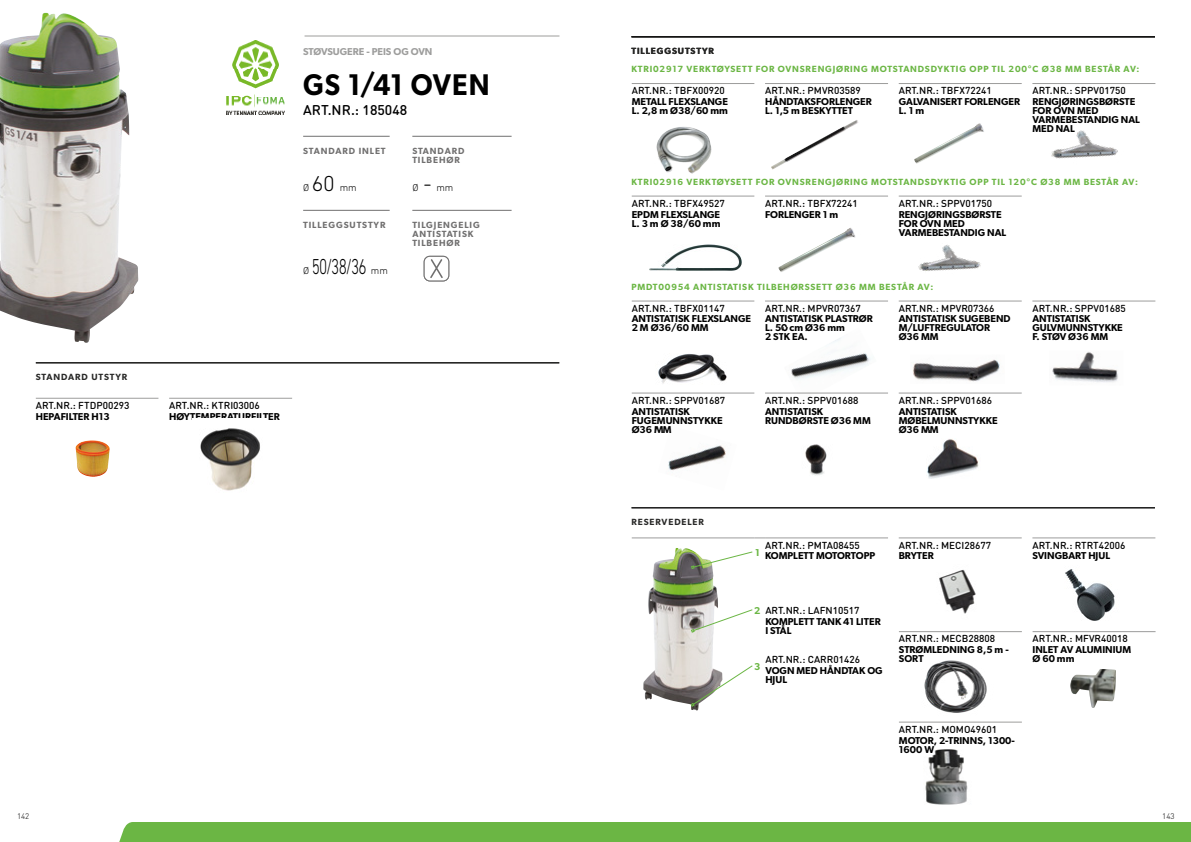
<style>
.page{position:relative;width:1191px;height:842px;background:#fff}
.page>*{position:absolute;margin:0;border:0;box-sizing:border-box;transform-origin:0 0}
.t1{font:600 30px "Gibson";letter-spacing:.03em;color:#000;scale:.93 1}
.t2{font:300 22px "DIN Next Rounded LT Pro";color:#000;scale:.7 1}
.t3{font:500 14px "DIN Round Pro";color:#000}
.t4{font:600 10px/9px "Gibson";color:#000}
.t5{font:500 10px "DIN Round Pro";color:#000}
.t6{font:600 10px "Gibson";color:#9d9d9c}
.t7{font:300 10px "DIN Next Rounded LT Pro";color:#000}
.t8{font:600 10px "Gibson";color:#6bb644}
.t9{font:600 9px "Gibson";letter-spacing:.09em;color:#6bb644}
.t10{font:600 9px/9px "Gibson";letter-spacing:.1em;color:#706f6f}
.t11{font:600 9px "Gibson";letter-spacing:.1em;color:#282827}
.t12{font:300 8px "DIN Round Pro";color:#000}
.s1{font-size:22px}
.s2{font-size:10px}
</style>
<div class="page">
<div style="left:119px;top:822px;width:1072px;height:20px;background:#6bb644"></div>
<img style="left:226px;top:41px;width:59px;height:73px">
<img style="left:925px;top:750px;width:43px;height:55px">
<hr style="left:304px;top:36px;width:255px;height:1px;background:#9d9d9c">
<img style="left:0;top:13px;width:138px;height:330px">
<hr style="left:169px;top:398px;width:123px;height:1px;background:#9d9d9c">
<hr style="left:36px;top:398px;width:122px;height:1px;background:#9d9d9c">
<img style="left:75px;top:440px;width:35px;height:37px">
<img style="left:200px;top:428px;width:60px;height:63px">
<hr style="left:303px;top:136px;width:87px;height:1px;background:#706f6f">
<hr style="left:412px;top:136px;width:99px;height:1px;background:#706f6f">
<hr style="left:303px;top:210px;width:87px;height:1px;background:#706f6f">
<hr style="left:412px;top:210px;width:99px;height:1px;background:#706f6f">
<div style="left:424px;top:256px;width:25px;height:25px;border:1px solid #706f6f;border-radius:6px"></div>
<svg style="left:430px;top:259px;width:13px;height:19px"></svg>
<hr style="left:36px;top:362px;width:523px;height:1px;background:#000">
<hr style="left:36px;top:363px;width:523px;height:1px;background:#282827">
<img style="left:643px;top:548px;width:75px;height:162px">
<hr style="left:631px;top:507px;width:524px;height:1px;background:#000">
<hr style="left:631px;top:508px;width:524px;height:1px;background:#282827">
<hr style="left:632px;top:537px;width:122px;height:1px;background:#9d9d9c">
<hr style="left:765px;top:537px;width:123px;height:1px;background:#9d9d9c">
<hr style="left:898px;top:537px;width:123px;height:1px;background:#9d9d9c">
<hr style="left:1032px;top:537px;width:123px;height:1px;background:#9d9d9c">
<hr style="left:1032px;top:631px;width:123px;height:1px;background:#9c9c9c">
<hr style="left:899px;top:631px;width:123px;height:1px;background:#9d9d9c">
<svg style="left:691px;top:551px;width:62px;height:18px"></svg>
<svg style="left:691px;top:609px;width:62px;height:24px"></svg>
<img style="left:939px;top:570px;width:37px;height:44px">
<img style="left:1065px;top:569px;width:50px;height:52px">
<img style="left:924px;top:660px;width:63px;height:53px">
<img style="left:1070px;top:669px;width:46px;height:39px">
<hr style="left:631px;top:36px;width:524px;height:1px;background:#000">
<hr style="left:631px;top:37px;width:524px;height:1px;background:#282827">
<hr style="left:632px;top:83px;width:122px;height:1px;background:#9d9d9c">
<hr style="left:765px;top:83px;width:123px;height:1px;background:#9d9d9c">
<hr style="left:1032px;top:83px;width:123px;height:1px;background:#9d9d9c">
<hr style="left:898px;top:83px;width:123px;height:1px;background:#9d9d9c">
<hr style="left:765px;top:196px;width:123px;height:1px;background:#9d9d9c">
<hr style="left:898px;top:196px;width:123px;height:1px;background:#9d9d9c">
<hr style="left:632px;top:196px;width:122px;height:1px;background:#9d9d9c">
<hr style="left:765px;top:301px;width:123px;height:1px;background:#9d9d9c">
<hr style="left:632px;top:301px;width:122px;height:1px;background:#9d9d9c">
<hr style="left:898px;top:301px;width:123px;height:1px;background:#9d9d9c">
<hr style="left:1032px;top:301px;width:123px;height:1px;background:#9d9d9c">
<hr style="left:632px;top:393px;width:122px;height:1px;background:#9d9d9c">
<hr style="left:765px;top:393px;width:123px;height:1px;background:#9d9d9c">
<hr style="left:898px;top:393px;width:123px;height:1px;background:#9d9d9c">
<img style="left:819px;top:120px;width:37px;height:20px">
<img style="left:660px;top:127px;width:48px;height:10px">
<img style="left:1051px;top:130px;width:67px;height:29px">
<img style="left:913px;top:359px;width:87px;height:23px">
<img style="left:783px;top:338px;width:93px;height:56px">
<img style="left:1052px;top:351px;width:66px;height:31px">
<img style="left:927px;top:439px;width:52px;height:40px">
<img style="left:668px;top:445px;width:58px;height:26px">
<img style="left:805px;top:444px;width:22px;height:32px">
<img style="left:658px;top:354px;width:69px;height:30px">
<img style="left:920px;top:123px;width:64px;height:33px">
<img style="left:649px;top:244px;width:92px;height:27px">
<svg style="left:690px;top:665px;width:63px;height:42px"></svg>
<img style="left:785px;top:227px;width:70px;height:37px">
<img style="left:918px;top:245px;width:63px;height:26px">
<hr style="left:899px;top:722px;width:123px;height:1px;background:#9d9d9c">
<p class="t6" style="left:303px;top:46px;width:131px">STØVSUGERE - PEIS OG OVN</p>
<h1 class="t1" style="left:303px;top:66px;width:202px">GS 1/41 OVEN</h1>
<h3 class="t3" style="left:303px;top:100px;width:106px">ART.NR.: 185048</h3>
<p class="t10" style="left:303px;top:146px;width:84px">STANDARD INLET</p>
<p class="t10" style="left:412px;top:146px;width:53px">STANDARD<br>TILBEHØR</p>
<p class="t7" style="left:303px;top:182px;width:55px">Ø <span class="s1">60</span> mm</p>
<p class="t7" style="left:412px;top:182px;width:43px">Ø <span class="s1">-</span> mm</p>
<p class="t10" style="left:303px;top:220px;width:84px">TILLEGGSUTSTYR</p>
<p class="t10" style="left:412px;top:220px;width:69px">TILGJENGELIG<br>ANTISTATISK<br>TILBEHØR</p>
<h2 class="t2" style="left:303px;top:254px;width:123px"><span class="s2">Ø</span> 50/38/36 <span class="s2">mm</span></h2>
<p class="t11" style="left:36px;top:372px;width:93px">STANDARD UTSTYR</p>
<p class="t5" style="left:36px;top:399px;width:95px">ART.NR.: FTDP00293</p>
<p class="t5" style="left:169px;top:399px;width:92px">ART.NR.: KTRI03006</p>
<p class="t4" style="left:36px;top:411px;width:75px">HEPAFILTER H13</p>
<p class="t4" style="left:169px;top:411px;width:112px">HØYTEMPERATURFILTER</p>
<p class="t11" style="left:631px;top:46px;width:84px">TILLEGGSUTSTYR</p>
<p class="t5" style="left:632px;top:84px;width:94px">ART.NR.: TBFX00920</p>
<p class="t5" style="left:765px;top:84px;width:97px">ART.NR.: PMVR03589</p>
<p class="t5" style="left:898px;top:84px;width:94px">ART.NR.: TBFX72241</p>
<p class="t5" style="left:1032px;top:84px;width:95px">ART.NR.: SPPV01750</p>
<p class="t4" style="left:632px;top:97px;width:98px">METALL FLEXSLANGE<br>L. 2,8 m Ø38/60 mm</p>
<p class="t4" style="left:765px;top:97px;width:108px">HÅNDTAKSFORLENGER<br>L. 1,5 m BESKYTTET</p>
<p class="t4" style="left:898px;top:97px;width:123px">GALVANISERT FORLENGER<br>L. 1 m</p>
<p class="t4" style="left:1032px;top:97px;width:109px">RENGJØRINGSBØRSTE<br>FOR OVN MED<br>VARMEBESTANDIG NAL<br>MED NAL</p>
<p class="t9" style="left:631px;top:64px;width:509px">KTRI02917 VERKTØYSETT FOR OVNSRENGJØRING MOTSTANDSDYKTIG OPP TIL 200°C Ø38 MM BESTÅR AV:</p>
<p class="t9" style="left:631px;top:176px;width:508px">KTRI02916 VERKTØYSETT FOR OVNSRENGJØRING MOTSTANDSDYKTIG OPP TIL 120°C Ø38 MM BESTÅR AV:</p>
<p class="t5" style="left:632px;top:196px;width:94px">ART.NR.: TBFX49527</p>
<p class="t5" style="left:765px;top:196px;width:94px">ART.NR.: TBFX72241</p>
<p class="t5" style="left:898px;top:196px;width:95px">ART.NR.: SPPV01750</p>
<p class="t4" style="left:632px;top:209px;width:90px">EPDM FLEXSLANGE<br>L. 3 m Ø 38/60 mm</p>
<p class="t4" style="left:765px;top:209px;width:75px">FORLENGER 1 m</p>
<p class="t4" style="left:898px;top:209px;width:109px">RENGJØRINGSBØRSTE<br>FOR OVN MED<br>VARMEBESTANDIG NAL</p>
<p class="t9" style="left:631px;top:281px;width:303px">PMDT00954 ANTISTATISK TILBEHØRSSETT Ø36 MM BESTÅR AV:</p>
<p class="t5" style="left:632px;top:301px;width:94px">ART.NR.: TBFX01147</p>
<p class="t5" style="left:765px;top:301px;width:97px">ART.NR.: MPVR07367</p>
<p class="t5" style="left:898px;top:301px;width:97px">ART.NR.: MPVR07366</p>
<p class="t5" style="left:1032px;top:301px;width:95px">ART.NR.: SPPV01685</p>
<p class="t4" style="left:632px;top:314px;width:121px">ANTISTATISK FLEXSLANGE<br>2 M Ø36/60 MM</p>
<p class="t4" style="left:765px;top:314px;width:109px">ANTISTATISK PLASTRØR<br>L. 50 cm Ø36 mm<br>2 STK EA.</p>
<p class="t4" style="left:898px;top:314px;width:113px">ANTISTATISK SUGEBEND<br>M/LUFTREGULATOR<br>Ø36 MM</p>
<p class="t4" style="left:1032px;top:314px;width:92px">ANTISTATISK<br>GULVMUNNSTYKKE<br>F. STØV Ø36 MM</p>
<p class="t5" style="left:632px;top:393px;width:95px">ART.NR.: SPPV01687</p>
<p class="t5" style="left:765px;top:393px;width:95px">ART.NR.: SPPV01688</p>
<p class="t5" style="left:898px;top:393px;width:95px">ART.NR.: SPPV01686</p>
<p class="t4" style="left:632px;top:406px;width:92px">ANTISTATISK<br>FUGEMUNNSTYKKE<br>Ø36 MM</p>
<p class="t4" style="left:765px;top:406px;width:107px">ANTISTATISK<br>RUNDBØRSTE Ø36 MM</p>
<p class="t4" style="left:898px;top:406px;width:100px">ANTISTATISK<br>MØBELMUNNSTYKKE<br>Ø36 MM</p>
<p class="t11" style="left:631px;top:517px;width:74px">RESERVEDELER</p>
<p class="t5" style="left:765px;top:538px;width:96px">ART.NR.: PMTA08455</p>
<p class="t5" style="left:898px;top:538px;width:94px">ART.NR.: MECI28677</p>
<p class="t5" style="left:1032px;top:538px;width:95px">ART.NR.: RTRT42006</p>
<p class="t4" style="left:765px;top:551px;width:112px">KOMPLETT MOTORTOPP</p>
<p class="t4" style="left:898px;top:551px;width:37px">BRYTER</p>
<p class="t4" style="left:1032px;top:551px;width:79px">SVINGBART HJUL</p>
<p class="t8" style="left:755px;top:546px;width:6px">1</p>
<p class="t8" style="left:754px;top:604px;width:8px">2</p>
<p class="t5" style="left:765px;top:604px;width:96px">ART.NR.: LAFN10517</p>
<p class="t4" style="left:765px;top:617px;width:117px">KOMPLETT TANK 41 LITER<br>I STÅL</p>
<p class="t5" style="left:765px;top:653px;width:96px">ART.NR.: CARR01426</p>
<p class="t4" style="left:765px;top:666px;width:119px">VOGN MED HÅNDTAK OG<br>HJUL</p>
<p class="t8" style="left:754px;top:660px;width:8px">3</p>
<p class="t5" style="left:899px;top:632px;width:98px">ART.NR.: MECB28808</p>
<p class="t5" style="left:1032px;top:632px;width:97px">ART.NR.: MFVR40018</p>
<p class="t4" style="left:899px;top:645px;width:111px">STRØMLEDNING 8,5 m -<br>SORT</p>
<p class="t4" style="left:1032px;top:645px;width:100px">INLET AV ALUMINIUM<br>Ø 60 mm</p>
<p class="t5" style="left:899px;top:722px;width:100px">ART.NR.: MOMO49601</p>
<p class="t4" style="left:899px;top:735px;width:117px">MOTOR, 2-TRINNS, 1300-<br>1600 W</p>
<p class="t12" style="left:17px;top:811px;width:14px">142</p>
<p class="t12" style="left:1162px;top:811px;width:14px">143</p>
</div>
